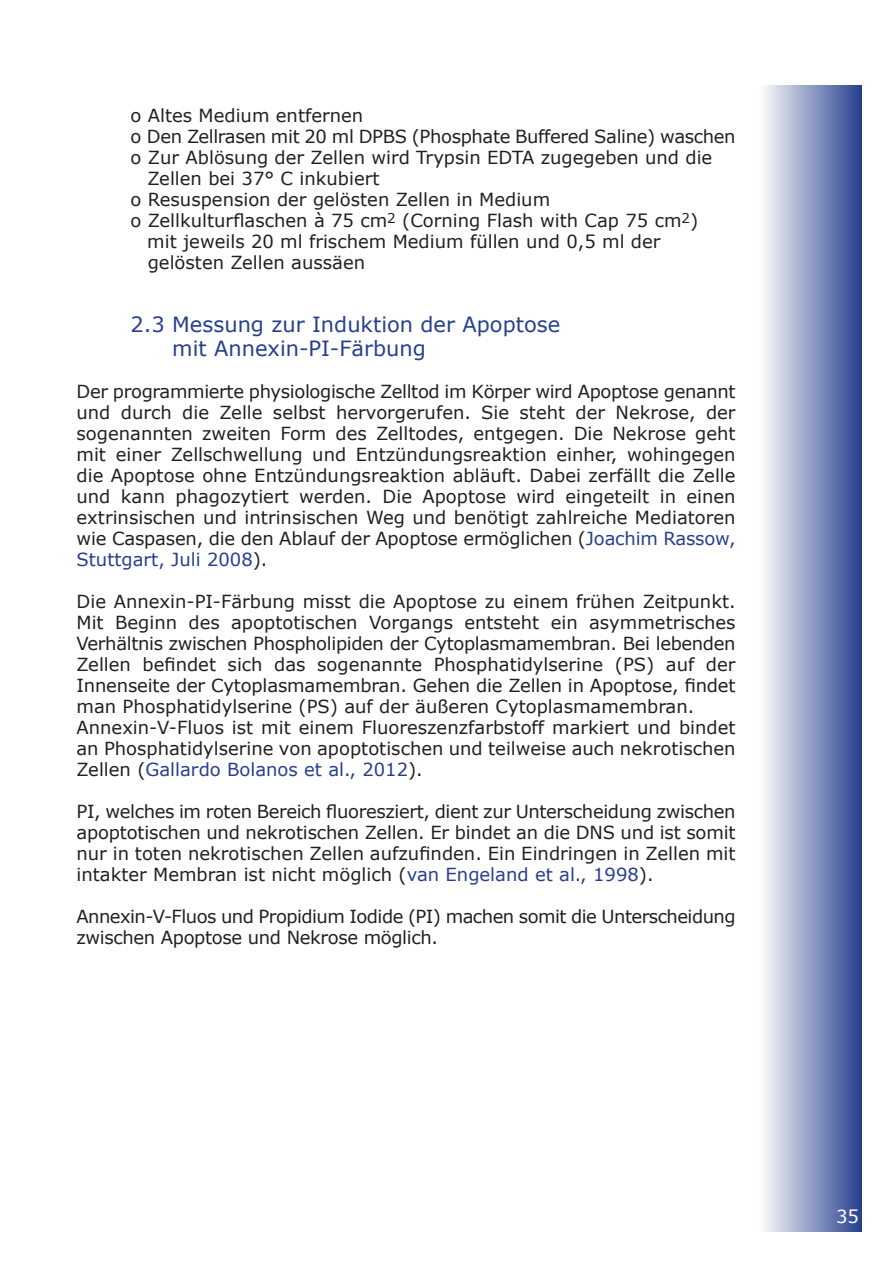
<style>
.page{position:relative;width:893px;height:1263px;background:#fff}
.page>*{position:absolute;margin:0;border:0;box-sizing:border-box;transform-origin:0 0}
.t1{font:21px/24px "Verdana";color:#253f8e}
.t2{font:18px/21px "Verdana";color:#231f20;text-align:justify}
.t3{font:18px/21px "Verdana";letter-spacing:-.03em;color:#231f20}
.t4{font:18px "Verdana";letter-spacing:-.02em;color:#231f20}
.t5{font:18px "Verdana";color:#fff}
.s1{color:#253f8e}
</style>
<div class="page">
<div style="left:760px;top:85px;width:102px;height:1146px;background:linear-gradient(to right,#fdfdfe,#28428f)"></div>
<p class="t2" style="left:131px;top:105px;width:234px">o Altes Medium entfernen</p>
<p class="t4" style="left:131px;top:125px;width:607px">o Den Zellrasen mit 20 ml DPBS (Phosphate Buffered Saline) waschen</p>
<p class="t2" style="left:131px;top:147px;width:583px">o Zur Ablösung der Zellen wird Trypsin EDTA zugegeben und die</p>
<p class="t2" style="left:148px;top:168px;width:233px">Zellen bei 37° C inkubiert</p>
<p class="t2" style="left:131px;top:189px;width:421px">o Resuspension der gelösten Zellen in Medium</p>
<p class="t2" style="left:131px;top:210px;width:569px">o Zellkulturflaschen à 75 cm<sup>2</sup> (Corning Flash with Cap 75 cm<sup>2</sup>)</p>
<p class="t2" style="left:147px;top:231px;width:515px">mit jeweils 20 ml frischem Medium füllen und 0,5 ml der</p>
<p class="t2" style="left:148px;top:252px;width:219px">gelösten Zellen aussäen</p>
<p class="t1" style="left:172px;top:313px;width:389px;text-indent:-42px">2.3 Messung zur Induktion der Apoptose mit Annexin-PI-Färbung</p>
<p class="t2" style="left:77px;top:381px;width:661px">Der programmierte physiologische Zelltod im Körper wird Apoptose genannt und durch die Zelle selbst hervorgerufen. Sie steht der Nekrose, der sogenannten zweiten Form des Zelltodes, entgegen. Die Nekrose geht mit einer Zellschwellung und Entzündungsreaktion einher, wohingegen die Apoptose ohne Entzündungsreaktion abläuft. Dabei zerfällt die Zelle und kann phagozytiert werden. Die Apoptose wird eingeteilt in einen extrinsischen und intrinsischen Weg und benötigt zahlreiche Mediatoren wie Caspasen, die den Ablauf der Apoptose ermöglichen (<span class="s1">Joachim Rassow, Stuttgart, Juli 2008</span>).</p>
<p class="t2" style="left:76px;top:591px;width:661px;text-align:left">Die Annexin-PI-Färbung misst die Apoptose zu einem frühen Zeitpunkt.<br>Mit Beginn des apoptotischen Vorgangs entsteht ein asymmetrisches Verhältnis zwischen Phospholipiden der Cytoplasmamembran. Bei lebenden Zellen befindet sich das sogenannte Phosphatidylserine (PS) auf der Innenseite der Cytoplasmamembran. Gehen die Zellen in Apoptose, findet man Phosphatidylserine (PS) auf der äußeren Cytoplasmamembran.<br>Annexin-V-Fluos ist mit einem Fluoreszenzfarbstoff markiert und bindet an Phosphatidylserine von apoptotischen und teilweise auch nekrotischen Zellen (<span class="s1">Gallardo Bolanos et al., 2012</span>).</p>
<p class="t2" style="left:76px;top:801px;width:661px">PI, welches im roten Bereich fluoresziert, dient zur Unterscheidung zwischen apoptotischen und nekrotischen Zellen. Er bindet an die DNS und ist somit nur in toten nekrotischen Zellen aufzufinden. Ein Eindringen in Zellen mit intakter Membran ist nicht möglich (<span class="s1">van Engeland et al., 1998</span>).</p>
<p class="t3" style="left:76px;top:906px;width:661px">Annexin-V-Fluos und Propidium Iodide (PI) machen somit die Unterscheidung zwischen Apoptose und Nekrose möglich.</p>
<p class="t5" style="left:836px;top:1205px;width:24px">35</p>
</div>
